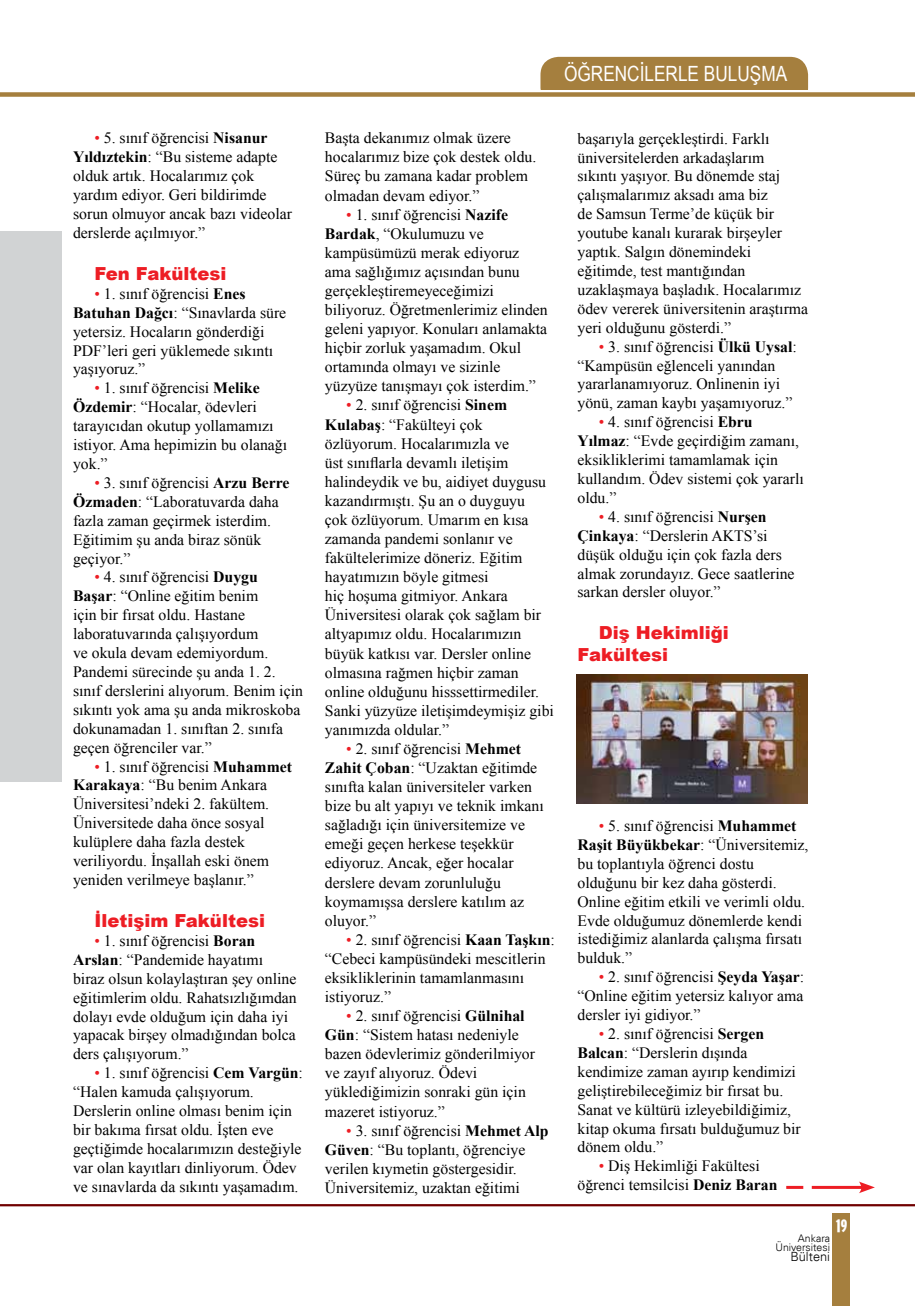
<style>
.page{position:relative;width:915px;height:1306px;background:#fff}
.page>*{position:absolute;margin:0;border:0;box-sizing:border-box;transform-origin:0 0}
.t1{font:21px "Arial Narrow";color:#fff}
.t2{font:900 18px/21.6px "Arial";color:#ed1d24}
.t3{font:18px "Interstate Black Compressed TR";color:#fff}
.t4{font:15.75px/18.9px "Times New Roman";color:#000}
.t5{font:300 12.75px "Univers LT Std 45";color:#000}
.t6{font:300 10.5px/9px "Univers LT Std 45";color:#000;text-align:right}
.s1{color:#ed1d24}
.s2{font-weight:700}
</style>
<div class="page">
<div style="left:0;top:231px;width:62px;height:550px;background:#d1d3d4"></div>
<div style="left:540px;top:57px;width:267px;height:49px;background:#a57f3e;border-radius:18px"></div>
<div style="left:364px;top:90px;width:482px;height:18px;background:#fff"></div>
<div style="left:0;top:92px;width:914px;height:5px;background:#a57f3e"></div>
<div style="left:832px;top:1213px;width:17px;height:92px;background:#a57f3e"></div>
<hr style="left:0;top:1204px;width:914px;height:2px;background:#700000">
<img style="left:576px;top:674px;width:231px;height:129px">
<hr style="left:811px;top:1185px;width:53px;height:3px;background:#ed1d24">
<svg style="left:858px;top:1181px;width:16px;height:12px"></svg>
<hr style="left:786px;top:1185px;width:17px;height:3px;background:#ed1d24">
<p class="t4" style="left:73px;top:128px;width:220px;text-indent:21px"><span class="s1">•</span> 5. sınıf öğrencisi <span class="s2">Nisanur<br>Yıldıztekin</span>: “Bu sisteme adapte olduk artık. Hocalarımız çok yardım ediyor. Geri bildirimde sorun olmuyor ancak bazı videolar derslerde açılmıyor.”</p>
<p class="t2" style="left:94px;top:263px;width:133px">Fen Fakültesi</p>
<p class="t4" style="left:73px;top:284px;width:215px;text-indent:21px"><span class="s1">•</span> 1. sınıf öğrencisi <span class="s2">Enes<br>Batuhan Dağcı</span>: “Sınavlarda süre yetersiz. Hocaların gönderdiği<br>PDF’leri geri yüklemede sıkıntı yaşıyoruz.”</p>
<p class="t4" style="left:73px;top:378px;width:215px;text-indent:21px"><span class="s1">•</span> 1. sınıf öğrencisi <span class="s2">Melike<br>Özdemir</span>: “Hocalar, ödevleri tarayıcıdan okutup yollamamızı istiyor. Ama hepimizin bu olanağı yok.”</p>
<p class="t4" style="left:73px;top:473px;width:218px;text-indent:21px"><span class="s1">•</span> 3. sınıf öğrencisi <span class="s2">Arzu Berre<br>Özmaden</span>: “Laboratuvarda daha fazla zaman geçirmek isterdim.<br>Eğitimim şu anda biraz sönük geçiyor.”</p>
<p class="t4" style="left:73px;top:567px;width:231px;text-indent:21px"><span class="s1">•</span> 4. sınıf öğrencisi <span class="s2">Duygu<br>Başar</span>: “Online eğitim benim<br>için bir fırsat oldu. Hastane laboratuvarında çalışıyordum<br>ve okula devam edemiyordum.<br>Pandemi sürecinde şu anda 1. 2. sınıf derslerini alıyorum. Benim için sıkıntı yok ama şu anda mikroskoba dokunamadan 1. sınıftan 2. sınıfa geçen öğrenciler var.”</p>
<p class="t4" style="left:73px;top:756px;width:220px;text-indent:21px"><span class="s1">•</span> 1. sınıf öğrencisi <span class="s2">Muhammet<br>Karakaya</span>: “Bu benim Ankara<br>Üniversitesi’ndeki 2. fakültem.<br>Üniversitede daha önce sosyal kulüplere daha fazla destek veriliyordu. İnşallah eski önem yeniden verilmeye başlanır.”</p>
<p class="t2" style="left:94px;top:909px;width:172px">İletişim Fakültesi</p>
<p class="t4" style="left:73px;top:931px;width:225px;text-indent:21px"><span class="s1">•</span> 1. sınıf öğrencisi <span class="s2">Boran<br>Arslan</span>: “Pandemide hayatımı biraz olsun kolaylaştıran şey online eğitimlerim oldu. Rahatsızlığımdan dolayı evde olduğum için daha iyi yapacak birşey olmadığından bolca ders çalışıyorum.”</p>
<p class="t4" style="left:73px;top:1063px;width:231px;text-indent:21px"><span class="s1">•</span> 1. sınıf öğrencisi <span class="s2">Cem Vargün</span>: “Halen kamuda çalışıyorum.<br>Derslerin online olması benim için bir bakıma fırsat oldu. İşten eve geçtiğimde hocalarımızın desteğiyle var olan kayıtları dinliyorum. Ödev ve sınavlarda da sıkıntı yaşamadım.</p>
<h1 class="t1" style="left:564px;top:62px;width:224px">ÖĞRENCİLERLE BULUŞMA</h1>
<p class="t4" style="left:325px;top:128px;width:213px">Başta dekanımız olmak üzere hocalarımız bize çok destek oldu.<br>Süreç bu zamana kadar problem olmadan devam ediyor.”</p>
<p class="t4" style="left:325px;top:205px;width:224px;text-indent:21px"><span class="s1">•</span> 1. sınıf öğrencisi <span class="s2">Nazife<br>Bardak</span>, “Okulumuzu ve kampüsümüzü merak ediyoruz ama sağlığımız açısından bunu gerçekleştiremeyeceğimizi biliyoruz. Öğretmenlerimiz elinden geleni yapıyor. Konuları anlamakta hiçbir zorluk yaşamadım. Okul ortamında olmayı ve sizinle yüzyüze tanışmayı çok isterdim.”</p>
<p class="t4" style="left:325px;top:395px;width:230px;text-indent:21px"><span class="s1">•</span> 2. sınıf öğrencisi <span class="s2">Sinem<br>Kulabaş</span>: “Fakülteyi çok özlüyorum. Hocalarımızla ve<br>üst sınıflarla devamlı iletişim halindeydik ve bu, aidiyet duygusu kazandırmıştı. Şu an o duyguyu<br>çok özlüyorum. Umarım en kısa zamanda pandemi sonlanır ve fakültelerimize döneriz. Eğitim hayatımızın böyle gitmesi<br>hiç hoşuma gitmiyor. Ankara<br>Üniversitesi olarak çok sağlam bir altyapımız oldu. Hocalarımızın büyük katkısı var. Dersler online olmasına rağmen hiçbir zaman online olduğunu hisssettirmediler.<br>Sanki yüzyüze iletişimdeymişiz gibi yanımızda oldular.”</p>
<p class="t4" style="left:325px;top:739px;width:220px;text-indent:21px"><span class="s1">•</span> 2. sınıf öğrencisi <span class="s2">Mehmet<br>Zahit Çoban</span>: “Uzaktan eğitimde sınıfta kalan üniversiteler varken bize bu alt yapıyı ve teknik imkanı sağladığı için üniversitemize ve emeği geçen herkese teşekkür ediyoruz. Ancak, eğer hocalar derslere devam zorunluluğu koymamışsa derslere katılım az oluyor.”</p>
<p class="t4" style="left:325px;top:929px;width:231px;text-indent:21px"><span class="s1">•</span> 2. sınıf öğrencisi <span class="s2">Kaan Taşkın</span>: “Cebeci kampüsündeki mescitlerin eksikliklerinin tamamlanmasını istiyoruz.”</p>
<p class="t4" style="left:325px;top:1006px;width:211px;text-indent:21px"><span class="s1">•</span> 2. sınıf öğrencisi <span class="s2">Gülnihal<br>Gün</span>: “Sistem hatası nedeniyle bazen ödevlerimiz gönderilmiyor ve zayıf alıyoruz. Ödevi yüklediğimizin sonraki gün için mazeret istiyoruz.”</p>
<p class="t4" style="left:325px;top:1120px;width:225px;text-indent:21px"><span class="s1">•</span> 3. sınıf öğrencisi <span class="s2">Mehmet Alp<br>Güven</span>: “Bu toplantı, öğrenciye verilen kıymetin göstergesidir.<br>Üniversitemiz, uzaktan eğitimi</p>
<p class="t4" style="left:577px;top:129px;width:232px">başarıyla gerçekleştirdi. Farklı üniversitelerden arkadaşlarım<br>sıkıntı yaşıyor. Bu dönemde staj çalışmalarımız aksadı ama biz<br>de Samsun Terme’de küçük bir youtube kanalı kurarak birşeyler yaptık. Salgın dönemindeki eğitimde, test mantığından uzaklaşmaya başladık. Hocalarımız ödev vererek üniversitenin araştırma yeri olduğunu gösterdi.”</p>
<p class="t4" style="left:577px;top:337px;width:221px;text-indent:21px"><span class="s1">•</span> 3. sınıf öğrencisi <span class="s2">Ülkü Uysal</span>: “Kampüsün eğlenceli yanından yararlanamıyoruz. Onlinenin iyi yönü, zaman kaybı yaşamıyoruz.”</p>
<p class="t4" style="left:577px;top:412px;width:228px;text-indent:21px"><span class="s1">•</span> 4. sınıf öğrencisi <span class="s2">Ebru<br>Yılmaz</span>: “Evde geçirdiğim zamanı, eksikliklerimi tamamlamak için kullandım. Ödev sistemi çok yararlı oldu.”</p>
<p class="t4" style="left:577px;top:507px;width:218px;text-indent:21px"><span class="s1">•</span> 4. sınıf öğrencisi <span class="s2">Nurşen<br>Çinkaya</span>: “Derslerin AKTS’si düşük olduğu için çok fazla ders almak zorundayız. Gece saatlerine sarkan dersler oluyor.”</p>
<p class="t2" style="left:577px;top:622px;width:153px;text-indent:21px">Diş Hekimliği<br>Fakültesi</p>
<p class="t4" style="left:577px;top:816px;width:232px;text-indent:21px"><span class="s1">•</span> 5. sınıf öğrencisi <span class="s2">Muhammet<br>Raşit Büyükbekar</span>: “Üniversitemiz, bu toplantıyla öğrenci dostu olduğunu bir kez daha gösterdi.<br>Online eğitim etkili ve verimli oldu.<br>Evde olduğumuz dönemlerde kendi istediğimiz alanlarda çalışma fırsatı bulduk.”</p>
<p class="t4" style="left:577px;top:967px;width:228px;text-align:justify;text-indent:21px"><span class="s1">•</span> 2. sınıf öğrencisi <span class="s2">Şeyda Yaşar</span>: “Online eğitim yetersiz kalıyor ama dersler iyi gidiyor.”</p>
<p class="t4" style="left:577px;top:1024px;width:225px;text-indent:21px"><span class="s1">•</span> 2. sınıf öğrencisi <span class="s2">Sergen<br>Balcan</span>: “Derslerin dışında kendimize zaman ayırıp kendimizi geliştirebileceğimiz bir fırsat bu.<br>Sanat ve kültürü izleyebildiğimiz, kitap okuma fırsatı bulduğumuz bir dönem oldu.”</p>
<p class="t4" style="left:577px;top:1156px;width:201px;text-align:center"><span class="s1">•</span> Diş Hekimliği Fakültesi öğrenci temsilcisi <span class="s2">Deniz Baran</span></p>
<p class="t3" style="left:836px;top:1215px;width:12px">19</p>
<p class="t6" style="left:775px;top:1233px;width:56px">Ankara<br>Üniversitesi</p>
<p class="t5" style="left:790px;top:1248px;width:41px">Bülteni</p>
</div>
